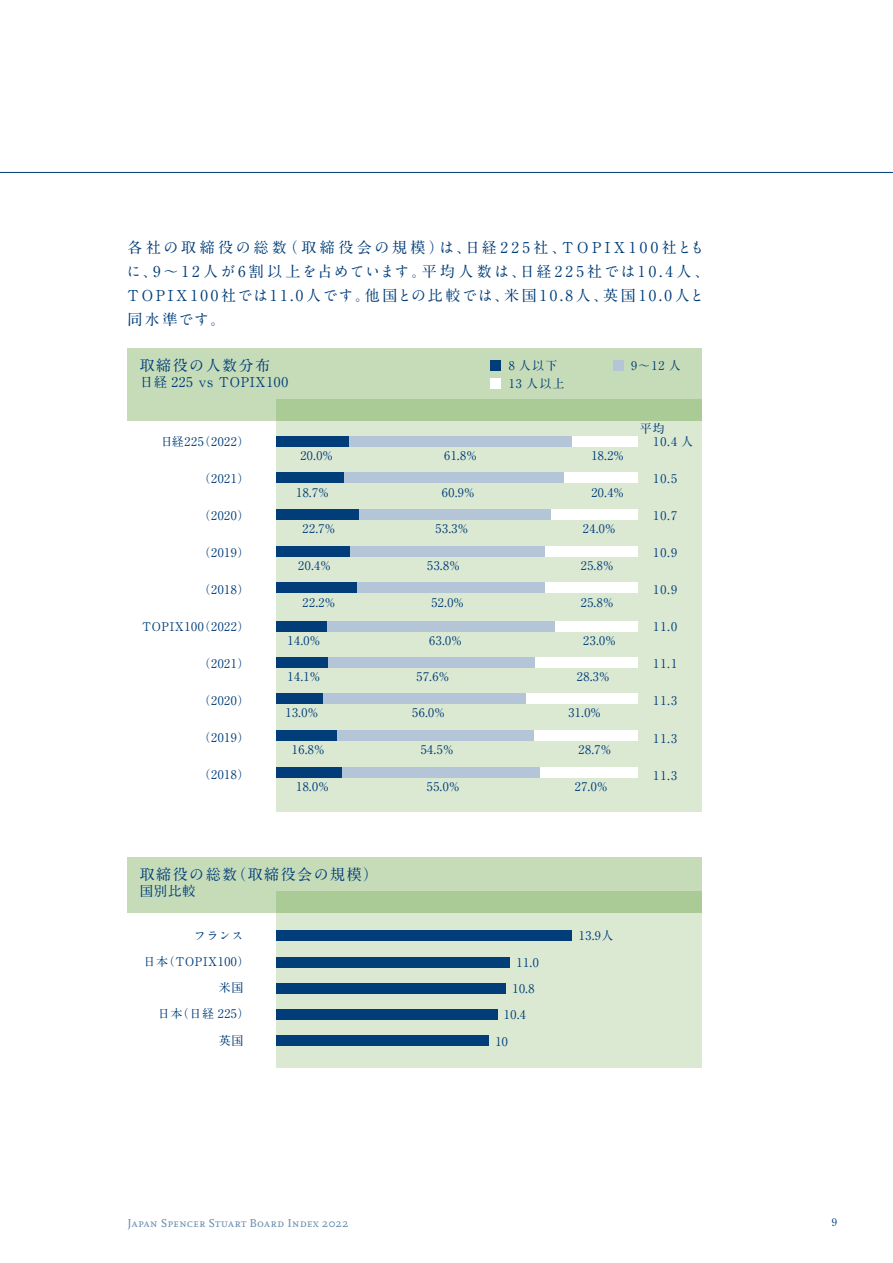
<style>
.page{position:relative;width:893px;height:1263px;background:#fff}
.page>*{position:absolute;margin:0;border:0;box-sizing:border-box;transform-origin:0 0}
.t1{font:700 15px/24px "A1 Mincho Std";letter-spacing:.18em;color:#003d79}
.t2{font:15px "A1 Mincho Std Bold 90 pv RKSJ H";letter-spacing:.1em;color:#003d79}
.t3{font:13.5px "A1 Mincho Std Bold 90 pv RKSJ H";letter-spacing:.05em;color:#003d79}
.t4{font:12px/18px "A1 Mincho Std Bold 90 pv RKSJ H";letter-spacing:.05em;color:#003d79}
.t5{font:12px "Scala Pro";letter-spacing:.005em;color:#668aae}
.t6{font:700 10.5px "A1 Mincho Std";color:#003d79}
</style>
<div class="page">
<hr style="left:0;top:172px;width:893px;height:1px;background:#003d79">
<div style="left:276px;top:891px;width:426px;height:177px;background:#dbe9d3"></div>
<div style="left:128px;top:857px;width:574px;height:56px;background:#c6dcb9"></div>
<div style="left:276px;top:930px;width:296px;height:11px;background:#003d79"></div>
<div style="left:276px;top:957px;width:234px;height:10px;background:#003d79"></div>
<div style="left:276px;top:983px;width:230px;height:11px;background:#003d79"></div>
<div style="left:276px;top:1009px;width:221px;height:11px;background:#003d79"></div>
<div style="left:276px;top:1035px;width:213px;height:11px;background:#003d79"></div>
<div style="left:276px;top:891px;width:426px;height:22px;background:#aacb96"></div>
<div style="left:276px;top:400px;width:426px;height:412px;background:#dbe9d3"></div>
<div style="left:128px;top:349px;width:574px;height:72px;background:#c6dcb9"></div>
<div style="left:276px;top:400px;width:426px;height:21px;background:#aacb96"></div>
<div style="left:276px;top:436px;width:362px;height:11px;background:#fff"></div>
<div style="left:276px;top:436px;width:296px;height:11px;background:#b3c5d7"></div>
<div style="left:276px;top:436px;width:73px;height:11px;background:#003d79"></div>
<div style="left:276px;top:621px;width:362px;height:11px;background:#fff"></div>
<div style="left:276px;top:621px;width:279px;height:11px;background:#b3c5d7"></div>
<div style="left:276px;top:621px;width:51px;height:11px;background:#003d79"></div>
<div style="left:276px;top:473px;width:362px;height:10px;background:#fff"></div>
<div style="left:276px;top:473px;width:288px;height:10px;background:#b3c5d7"></div>
<div style="left:276px;top:473px;width:68px;height:10px;background:#003d79"></div>
<div style="left:276px;top:509px;width:362px;height:10px;background:#fff"></div>
<div style="left:276px;top:509px;width:275px;height:10px;background:#b3c5d7"></div>
<div style="left:276px;top:509px;width:82px;height:10px;background:#003d79"></div>
<div style="left:276px;top:546px;width:362px;height:10px;background:#fff"></div>
<div style="left:276px;top:546px;width:269px;height:10px;background:#b3c5d7"></div>
<div style="left:276px;top:546px;width:74px;height:10px;background:#003d79"></div>
<div style="left:276px;top:582px;width:362px;height:11px;background:#fff"></div>
<div style="left:276px;top:582px;width:269px;height:11px;background:#b3c5d7"></div>
<div style="left:276px;top:582px;width:81px;height:11px;background:#003d79"></div>
<div style="left:276px;top:657px;width:362px;height:11px;background:#fff"></div>
<div style="left:276px;top:657px;width:259px;height:11px;background:#b3c5d7"></div>
<div style="left:276px;top:657px;width:51px;height:11px;background:#003d79"></div>
<div style="left:276px;top:693px;width:362px;height:11px;background:#fff"></div>
<div style="left:276px;top:693px;width:250px;height:11px;background:#b3c5d7"></div>
<div style="left:276px;top:693px;width:47px;height:11px;background:#003d79"></div>
<div style="left:276px;top:767px;width:362px;height:11px;background:#fff"></div>
<div style="left:276px;top:767px;width:264px;height:11px;background:#b3c5d7"></div>
<div style="left:276px;top:767px;width:65px;height:11px;background:#003d79"></div>
<div style="left:276px;top:730px;width:362px;height:11px;background:#fff"></div>
<div style="left:276px;top:730px;width:258px;height:11px;background:#b3c5d7"></div>
<div style="left:276px;top:730px;width:61px;height:11px;background:#003d79"></div>
<div style="left:613px;top:360px;width:11px;height:11px;background:#b3c5d7"></div>
<div style="left:491px;top:378px;width:10px;height:11px;background:#fff"></div>
<div style="left:491px;top:360px;width:10px;height:11px;background:#003d79"></div>
<p class="t1" style="left:126px;top:233px;width:585px">各社の取締役の総数（取締役会の規模）は、日経225社、TOPIX100社ともに、9～ 12人が6割以上を占めています。平均人数は、日経225社では10.4人、TOPIX100社では11.0人です。他国との比較では、米国10.8人、英国10.0人と同水準です。</p>
<p class="t2" style="left:140px;top:353px;width:132px">取締役の人数分布</p>
<p class="t3" style="left:140px;top:371px;width:150px">日経 225 vs TOPIX100</p>
<p class="t4" style="left:509px;top:355px;width:57px">8 人以下<br>13 人以上</p>
<p class="t4" style="left:631px;top:355px;width:51px">9～12 人</p>
<p class="t4" style="left:161px;top:430px;width:90px">日経225（2022）</p>
<p class="t4" style="left:198px;top:468px;width:53px">（2021）</p>
<p class="t4" style="left:198px;top:505px;width:53px">（2020）</p>
<p class="t4" style="left:198px;top:542px;width:53px">（2019）</p>
<p class="t4" style="left:198px;top:579px;width:53px">（2018）</p>
<p class="t4" style="left:142px;top:616px;width:109px">TOPIX100（2022）</p>
<p class="t4" style="left:198px;top:653px;width:53px">（2021）</p>
<p class="t4" style="left:198px;top:690px;width:53px">（2020）</p>
<p class="t4" style="left:198px;top:727px;width:53px">（2019）</p>
<p class="t4" style="left:198px;top:764px;width:53px">（2018）</p>
<p class="t4" style="left:300px;top:445px;width:34px">20.0%</p>
<p class="t4" style="left:444px;top:445px;width:34px">61.8%</p>
<p class="t4" style="left:591px;top:445px;width:34px">18.2%</p>
<p class="t4" style="left:296px;top:481px;width:34px">18.7%</p>
<p class="t4" style="left:442px;top:481px;width:34px">60.9%</p>
<p class="t4" style="left:591px;top:481px;width:34px">20.4%</p>
<p class="t4" style="left:302px;top:518px;width:34px">22.7%</p>
<p class="t4" style="left:436px;top:518px;width:34px">53.3%</p>
<p class="t4" style="left:583px;top:518px;width:34px">24.0%</p>
<p class="t4" style="left:298px;top:554px;width:34px">20.4%</p>
<p class="t4" style="left:427px;top:554px;width:34px">53.8%</p>
<p class="t4" style="left:581px;top:554px;width:34px">25.8%</p>
<p class="t4" style="left:302px;top:591px;width:34px">22.2%</p>
<p class="t4" style="left:431px;top:591px;width:34px">52.0%</p>
<p class="t4" style="left:581px;top:591px;width:34px">25.8%</p>
<p class="t4" style="left:288px;top:630px;width:34px">14.0%</p>
<p class="t4" style="left:429px;top:630px;width:34px">63.0%</p>
<p class="t4" style="left:583px;top:630px;width:34px">23.0%</p>
<p class="t4" style="left:288px;top:666px;width:34px">14.1%</p>
<p class="t4" style="left:416px;top:666px;width:34px">57.6%</p>
<p class="t4" style="left:577px;top:666px;width:34px">28.3%</p>
<p class="t4" style="left:285px;top:702px;width:34px">13.0%</p>
<p class="t4" style="left:412px;top:702px;width:34px">56.0%</p>
<p class="t4" style="left:568px;top:702px;width:34px">31.0%</p>
<p class="t4" style="left:292px;top:739px;width:34px">16.8%</p>
<p class="t4" style="left:421px;top:739px;width:34px">54.5%</p>
<p class="t4" style="left:579px;top:739px;width:34px">28.7%</p>
<p class="t4" style="left:296px;top:776px;width:34px">18.0%</p>
<p class="t4" style="left:427px;top:776px;width:34px">55.0%</p>
<p class="t4" style="left:575px;top:776px;width:34px">27.0%</p>
<p class="t4" style="left:653px;top:420px;width:42px;line-height:13.5px;text-indent:-14px">平均<br>10.4 人</p>
<p class="t4" style="left:653px;top:468px;width:25px">10.5</p>
<p class="t4" style="left:653px;top:505px;width:25px">10.7</p>
<p class="t4" style="left:653px;top:542px;width:25px">10.9</p>
<p class="t4" style="left:653px;top:579px;width:25px">10.9</p>
<p class="t4" style="left:653px;top:616px;width:25px">11.0</p>
<p class="t4" style="left:653px;top:653px;width:25px">11.1</p>
<p class="t4" style="left:653px;top:690px;width:25px">11.3</p>
<p class="t4" style="left:653px;top:727px;width:25px">11.3</p>
<p class="t4" style="left:653px;top:764px;width:25px">11.3</p>
<p class="t2" style="left:140px;top:862px;width:240px">取締役の総数（取締役会の規模）</p>
<p class="t3" style="left:140px;top:880px;width:58px">国別比較</p>
<p class="t4" style="left:194px;top:924px;width:51px">フランス</p>
<p class="t4" style="left:144px;top:951px;width:107px">日本（TOPIX100）</p>
<p class="t4" style="left:219px;top:977px;width:26px">米国</p>
<p class="t4" style="left:158px;top:1003px;width:93px">日本（日経 225）</p>
<p class="t4" style="left:219px;top:1029px;width:26px">英国</p>
<p class="t4" style="left:517px;top:951px;width:24px">11.0</p>
<p class="t4" style="left:512px;top:978px;width:24px">10.8</p>
<p class="t4" style="left:504px;top:1004px;width:24px">10.4</p>
<p class="t4" style="left:495px;top:1030px;width:14px">10</p>
<p class="t4" style="left:579px;top:925px;width:36px">13.9人</p>
<p class="t5" style="left:128px;top:1216px;width:222px">Japan Spencer Stuart Board Index 2022</p>
<p class="t6" style="left:832px;top:1214px;width:7px">9</p>
</div>
